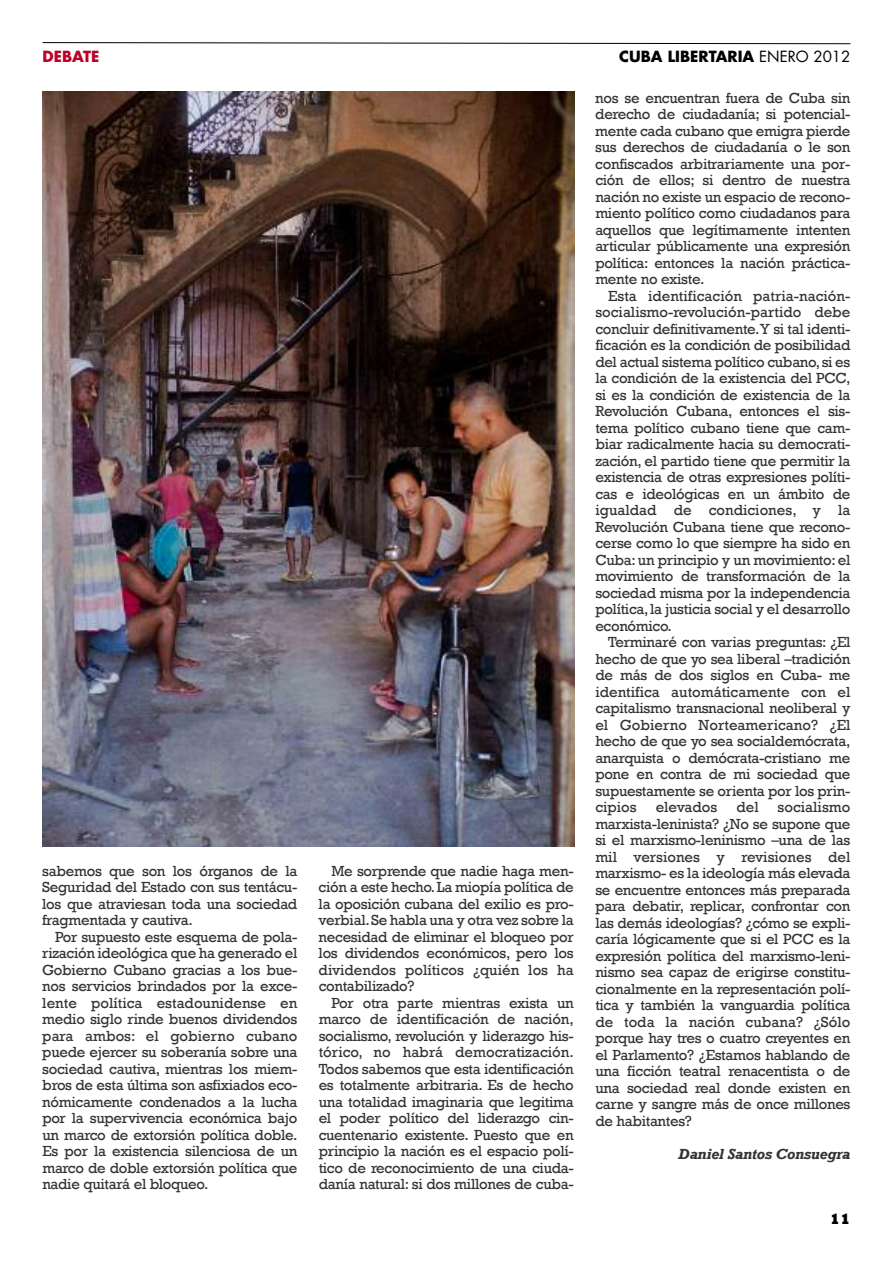
<style>
.page{position:relative;width:893px;height:1263px;background:#fff}
.page>*{position:absolute;margin:0;border:0;box-sizing:border-box;transform-origin:0 0}
.t1{font:15px/16.5px "Rockwell";letter-spacing:-.02em;color:#333;text-align:justify}
.t2{font:700 15px "Futura";color:#000}
.t3{font:italic 700 15px "Rockwell";letter-spacing:-.02em;color:#333}
.t4{font:15px "Rockwell";color:#333}
.t5{font:700 15px "Futura";color:#bc0027}
.t6{font:800 15px "Rockwell";color:#000}
.s1{font-weight:400}
</style>
<div class="page">
<svg style="left:42px;top:42px;width:809px;height:2px;background:#828282"></svg>
<img style="left:43px;top:91px;width:531px;height:755px">
<p class="t5" style="left:43px;top:49px;width:58px">DEBATE</p>
<p class="t2" style="left:619px;top:49px;width:233px">CUBA LIBERTARIA <span class="s1">ENERO 2012</span></p>
<p class="t1" style="left:595px;top:89px;width:257px">nos se encuentran fuera de Cuba sin derecho de ciudadanía; si potencial&shy;mente cada cubano que emigra pierde sus derechos de ciudadanía o le son confiscados arbitrariamente una por&shy;ción de ellos; si dentro de nuestra nación no existe un espacio de recono&shy;miento político como ciudadanos para aquellos que legítimamente intenten articular públicamente una expresión política: entonces la nación práctica&shy;mente no existe.</p>
<p class="t1" style="left:595px;top:287px;width:257px;text-indent:13px">Esta identificación patria-nación&shy;socialismo-revolución-partido debe concluir definitivamente.Y si tal identi&shy;ficación es la condición de posibilidad del actual sistema político cubano,si es la condición de la existencia del PCC, si es la condición de existencia de la Revolución Cubana, entonces el sis&shy;tema político cubano tiene que cam&shy;biar radicalmente hacia su democrati&shy;zación, el partido tiene que permitir la existencia de otras expresiones políti&shy;cas e ideológicas en un ámbito de igualdad de condiciones, y la Revolución Cubana tiene que recono&shy;cerse como lo que siempre ha sido en Cuba: un principio y un movimiento: el movimiento de transformación de la sociedad misma por la independencia política,la justicia social y el desarrollo económico.</p>
<p class="t1" style="left:595px;top:633px;width:257px;text-indent:13px">Terminaré con varias preguntas: ¿El hecho de que yo sea liberal –tradición de más de dos siglos en Cuba- me identifica automáticamente con el capitalismo transnacional neoliberal y el Gobierno Norteamericano? ¿El hecho de que yo sea socialdemócrata, anarquista o demócrata-cristiano me pone en contra de mi sociedad que supuestamente se orienta por los prin&shy;cipios</p>
<p class="t1" style="left:595px;top:798px;width:257px;text-indent:182px">socialismo marxista-leninista? ¿No se supone que si el marxismo-leninismo –una de las mil versiones y revisiones del marxismo- es la ideología más elevada se encuentre entonces más preparada para debatir, replicar, confrontar con las demás ideologías? ¿cómo se expli&shy;caría lógicamente que si el PCC es la expresión política del marxismo-leni&shy;nismo sea capaz de erigirse constitu&shy;cionalmente en la representación polí&shy;tica y también la vanguardia política de toda la nación cubana? ¿Sólo porque hay tres o cuatro creyentes en el Parlamento? ¿Estamos hablando de una ficción teatral renacentista o de una sociedad real donde existen en carne y sangre más de once millones de habitantes?</p>
<p class="t3" style="left:678px;top:1144px;width:174px">Daniel Santos Consuegra</p>
<p class="t4" style="left:656px;top:798px;width:63px">elevados</p>
<p class="t1" style="left:736px;top:798px;width:24px">del</p>
<p class="t1" style="left:319px;top:862px;width:257px;text-indent:13px">Me sorprende que nadie haga men&shy;ción a este hecho.La miopía política de la oposición cubana del exilio es pro&shy;verbial.Se habla una y otra vez sobre la necesidad de eliminar el bloqueo por los dividendos económicos, pero los dividendos políticos ¿quién los ha contabilizado?</p>
<p class="t1" style="left:319px;top:994px;width:257px;text-indent:13px">Por otra parte mientras exista un marco de identificación de nación, socialismo, revolución y liderazgo his&shy;tórico, no habrá democratización.<br>Todos sabemos que esta identificación es totalmente arbitraria. Es de hecho una totalidad imaginaria que legitima el poder político del liderazgo cin&shy;cuentenario existente. Puesto que en principio la nación es el espacio polí&shy;tico de reconocimiento de una ciuda&shy;danía natural: si dos millones de cuba-</p>
<p class="t1" style="left:42px;top:862px;width:257px">sabemos que son los órganos de la Seguridad del Estado con sus tentácu&shy;los que atraviesan toda una sociedad fragmentada y cautiva.</p>
<p class="t1" style="left:42px;top:928px;width:257px;text-indent:13px">Por supuesto este esquema de pola&shy;rización ideológica que ha generado el Gobierno Cubano gracias a los bue&shy;nos servicios brindados por la exce&shy;lente política estadounidense en medio siglo rinde buenos dividendos para ambos: el gobierno cubano puede ejercer su soberanía sobre una sociedad cautiva, mientras los miem&shy;bros de esta última son asfixiados eco&shy;nómicamente condenados a la lucha por la supervivencia económica bajo un marco de extorsión política doble.<br>Es por la existencia silenciosa de un marco de doble extorsión política que nadie quitará el bloqueo.</p>
<p class="t6" style="left:830px;top:1210px;width:22px">11</p>
</div>
